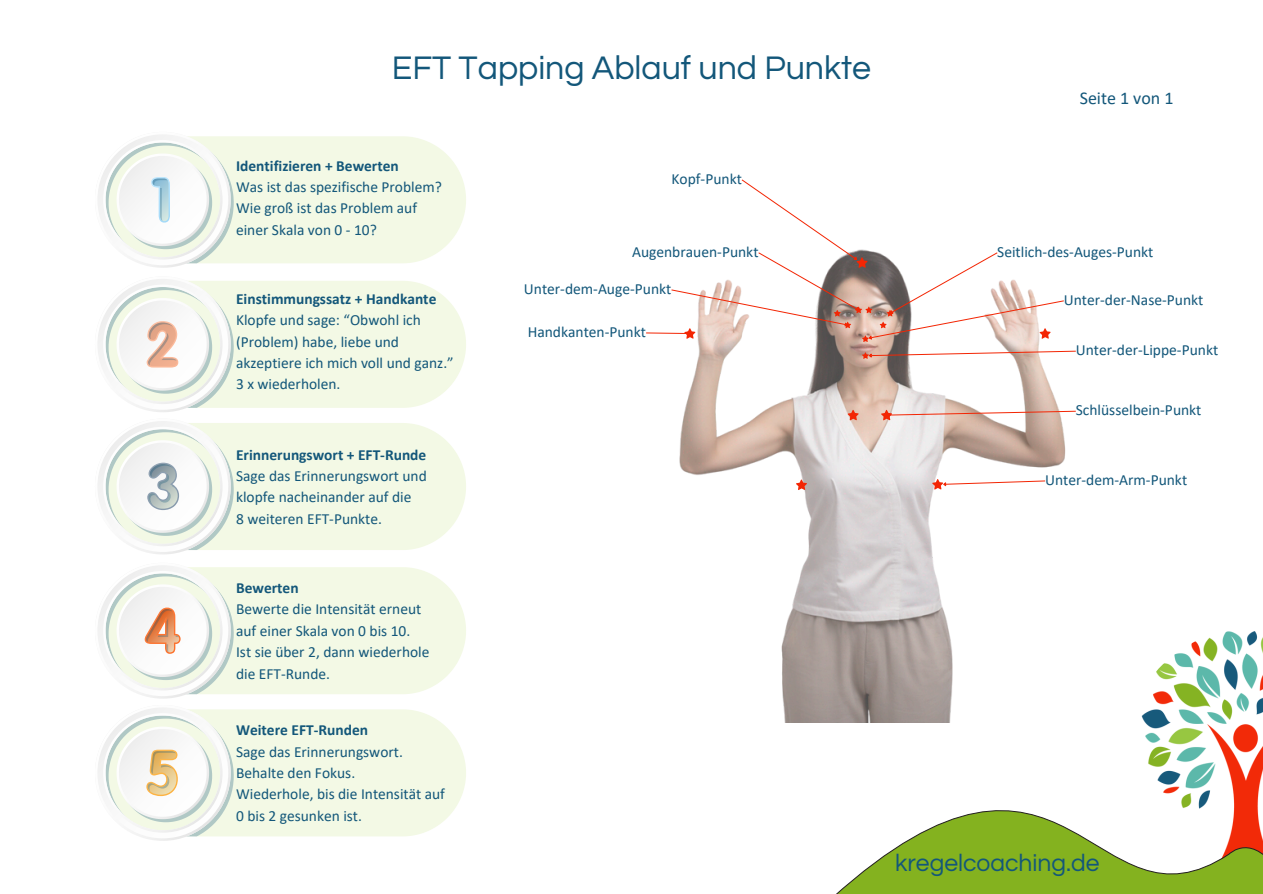
<style>
.page{position:relative;width:1263px;height:894px;background:#fff}
.page>*{position:absolute;margin:0;border:0;box-sizing:border-box;transform-origin:0 0}
.t1{font:33.9px "Questrial";color:#13577a}
.t2{font:24.6px "Questrial";color:#13577a}
.t3{font:18px "Calibri";color:#13577a}
.t4{font:15.45px "Calibri";color:#13577a}
.t5{font:700 15.45px "Calibri";color:#13577a}
</style>
<div class="page">
<img style="left:679px;top:342px;width:387px;height:339px">
<svg style="left:796px;top:479px;width:11px;height:11px"></svg>
<svg style="left:848px;top:410px;width:10px;height:10px"></svg>
<svg style="left:646px;top:179px;width:418px;height:163px"></svg>
<svg style="left:862px;top:350px;width:214px;height:9px"></svg>
<svg style="left:881px;top:410px;width:195px;height:10px"></svg>
<svg style="left:932px;top:479px;width:114px;height:10px"></svg>
<div style="left:234px;top:136px;width:232px;height:127px;background:#f3f9e5"></div>
<svg style="left:98px;top:135px;width:136px;height:133px"></svg>
<div style="left:234px;top:281px;width:232px;height:127px;background:#f3f9e5"></div>
<svg style="left:98px;top:279px;width:136px;height:133px"></svg>
<div style="left:234px;top:423px;width:232px;height:127px;background:#f3f9e5"></div>
<svg style="left:98px;top:421px;width:136px;height:133px"></svg>
<div style="left:234px;top:709px;width:187px;height:127px;background:#f3f9e5"></div>
<svg style="left:98px;top:708px;width:136px;height:132px"></svg>
<div style="left:234px;top:567px;width:232px;height:127px;background:#f3f9e5"></div>
<svg style="left:98px;top:565px;width:136px;height:133px"></svg>
<img style="left:1156px;top:631px;width:107px;height:50px">
<svg style="left:421px;top:681px;width:842px;height:212px"></svg>
<p class="t1" style="left:392px;top:51px;width:481px">EFT Tapping Ablauf und Punkte</p>
<p class="t5" style="left:236px;top:159px;width:164px">Identifizieren + Bewerten</p>
<p class="t4" style="left:236px;top:180px;width:207px">Was ist das spezifische Problem?</p>
<p class="t4" style="left:236px;top:202px;width:182px">Wie groß ist das Problem auf</p>
<p class="t4" style="left:236px;top:223px;width:142px">einer Skala von 0 - 10?</p>
<p class="t4" style="left:671px;top:172px;width:72px">Kopf-Punkt</p>
<p class="t3" style="left:1080px;top:91px;width:95px">Seite 1 von 1</p>
<p class="t5" style="left:236px;top:292px;width:202px">Einstimmungssatz + Handkante</p>
<p class="t4" style="left:236px;top:313px;width:186px">Klopfe und sage: “Obwohl ich</p>
<p class="t4" style="left:236px;top:335px;width:164px">(Problem) habe, liebe und</p>
<p class="t4" style="left:236px;top:356px;width:219px">akzeptiere ich mich voll und ganz.”</p>
<p class="t4" style="left:236px;top:378px;width:106px">3 x wiederholen.</p>
<p class="t5" style="left:236px;top:448px;width:192px">Erinnerungswort + EFT-Runde</p>
<p class="t4" style="left:236px;top:469px;width:192px">Sage das Erinnerungswort und</p>
<p class="t4" style="left:236px;top:490px;width:177px">klopfe nacheinander auf die</p>
<p class="t4" style="left:236px;top:512px;width:147px">8 weiteren EFT-Punkte.</p>
<p class="t5" style="left:236px;top:581px;width:64px">Bewerten</p>
<p class="t4" style="left:236px;top:602px;width:187px">Bewerte die Intensität erneut</p>
<p class="t4" style="left:236px;top:624px;width:176px">auf einer Skala von 0 bis 10.</p>
<p class="t4" style="left:236px;top:645px;width:195px">Ist sie über 2, dann wiederhole</p>
<p class="t4" style="left:236px;top:666px;width:95px">die EFT-Runde.</p>
<p class="t5" style="left:236px;top:723px;width:133px">Weitere EFT-Runden</p>
<p class="t4" style="left:236px;top:744px;width:168px">Sage das Erinnerungswort.</p>
<p class="t4" style="left:236px;top:766px;width:121px">Behalte den Fokus.</p>
<h3 class="t4" style="left:236px;top:787px;width:210px">Wiederhole, bis die Intensität auf</h3>
<p class="t4" style="left:236px;top:808px;width:127px">0 bis 2 gesunken ist.</p>
<p class="t4" style="left:632px;top:245px;width:128px">Augenbrauen-Punkt</p>
<p class="t4" style="left:997px;top:245px;width:158px">Seitlich-des-Auges-Punkt</p>
<p class="t4" style="left:524px;top:282px;width:149px">Unter-dem-Auge-Punkt</p>
<p class="t4" style="left:1064px;top:293px;width:141px">Unter-der-Nase-Punkt</p>
<p class="t4" style="left:1076px;top:343px;width:144px">Unter-der-Lippe-Punkt</p>
<h3 class="t4" style="left:528px;top:325px;width:120px">Handkanten-Punkt</h3>
<p class="t4" style="left:1076px;top:403px;width:127px">Schlüsselbein-Punkt</p>
<h1 class="t4" style="left:1045px;top:473px;width:144px">Unter-dem-Arm-Punkt</h1>
<h3 class="t2" style="left:895px;top:850px;width:206px">kregelcoaching.de</h3>
</div>
